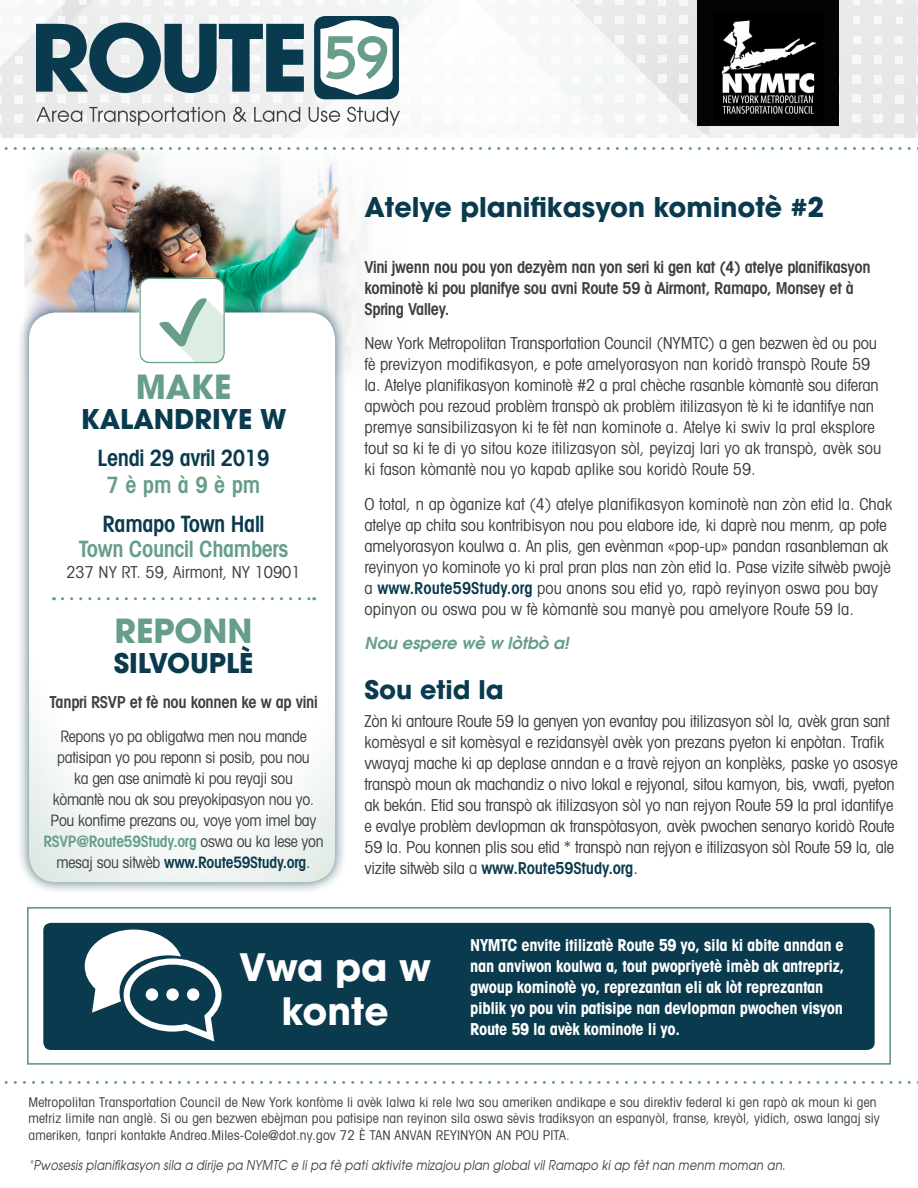
<style>
.page{position:relative;width:918px;height:1188px;background:#fff}
.page>*{position:absolute;margin:0;border:0;box-sizing:border-box;transform-origin:0 0}
.t1{font:700 37.5px/43.5px "Avant Garde";color:#fff;text-align:center}
.t2{font:700 33px "Avant Garde";color:#669e89}
.t3{font:700 27px "Avant Garde";color:#093a4d}
.t4{font:700 25.5px "Avant Garde";color:#093a4d}
.t5{font:600 condensed 22.5px/25.5px "Avant Garde";letter-spacing:-.02em;color:#669e89;text-align:center}
.t6{font:600 condensed 22.5px/27px "Avant Garde";letter-spacing:-.02em;color:#093a4d;text-align:center}
.t7{font:condensed 16.5px/21px "Avant Garde";letter-spacing:-.01em;color:#3e3e3f}
.t8{font:700 condensed 16.5px/21px "Avant Garde";letter-spacing:-.02em;color:#fff}
.t9{font:600 condensed 16.5px/21px "Avant Garde";letter-spacing:-.02em;color:#3e3e3f}
.t10{font:italic 600 16.5px "Avant Garde";color:#669e89}
.t11{font:condensed 15.75px/21px "Avant Garde";letter-spacing:-.02em;color:#3e3e3f;text-align:center}
.t12{font:condensed 13.5px/16.5px "Avant Garde";letter-spacing:.01em;color:#3e3e3f}
.t13{font:italic 13.5px "Avant Garde";letter-spacing:.02em;color:#3e3e3f;scale:.85 1}
.s1{color:#669e89}
.s2{color:#093a4d}
.s3{font-weight:600;color:#669e89}
.s4{font-weight:600;color:#093a4d}
.s5{color:#231f20}
.s6{color:#73a592}
</style>
<div class="page">
<img style="left:24px;top:150px;width:343px;height:214px">
<div style="left:27px;top:907px;width:864px;height:158px;border:2px solid #669e89"></div>
<div style="left:43px;top:923px;width:832px;height:127px;background:#093a4d;border-radius:8px"></div>
<svg style="left:0;top:32px;width:36px;height:106px"></svg>
<div style="left:856px;top:0;width:62px;height:138px;background:#e7e7e7"></div>
<svg style="left:710px;top:0;width:146px;height:138px"></svg>
<svg style="left:895px;top:134px;width:9px;height:4px"></svg>
<svg style="left:874px;top:134px;width:8px;height:4px"></svg>
<svg style="left:852px;top:134px;width:9px;height:4px"></svg>
<svg style="left:831px;top:134px;width:8px;height:4px"></svg>
<svg style="left:810px;top:134px;width:8px;height:4px"></svg>
<svg style="left:788px;top:134px;width:9px;height:4px"></svg>
<svg style="left:767px;top:134px;width:8px;height:4px"></svg>
<svg style="left:746px;top:134px;width:8px;height:4px"></svg>
<svg style="left:724px;top:134px;width:8px;height:4px"></svg>
<svg style="left:916px;top:115px;width:2px;height:8px"></svg>
<svg style="left:895px;top:115px;width:8px;height:8px"></svg>
<svg style="left:874px;top:115px;width:8px;height:8px"></svg>
<svg style="left:852px;top:114px;width:9px;height:9px"></svg>
<svg style="left:895px;top:95px;width:8px;height:8px"></svg>
<svg style="left:874px;top:95px;width:8px;height:8px"></svg>
<svg style="left:853px;top:95px;width:8px;height:8px"></svg>
<svg style="left:896px;top:76px;width:7px;height:7px"></svg>
<svg style="left:874px;top:75px;width:8px;height:8px"></svg>
<svg style="left:853px;top:75px;width:7px;height:8px"></svg>
<svg style="left:896px;top:56px;width:7px;height:7px"></svg>
<svg style="left:874px;top:56px;width:8px;height:7px"></svg>
<svg style="left:853px;top:56px;width:7px;height:7px"></svg>
<svg style="left:896px;top:37px;width:7px;height:6px"></svg>
<svg style="left:874px;top:36px;width:7px;height:7px"></svg>
<svg style="left:853px;top:36px;width:7px;height:7px"></svg>
<svg style="left:896px;top:17px;width:6px;height:6px"></svg>
<svg style="left:875px;top:17px;width:6px;height:6px"></svg>
<svg style="left:853px;top:17px;width:7px;height:6px"></svg>
<svg style="left:896px;top:0;width:6px;height:4px"></svg>
<svg style="left:875px;top:0;width:6px;height:4px"></svg>
<svg style="left:853px;top:0;width:7px;height:4px"></svg>
<svg style="left:14px;top:134px;width:9px;height:4px"></svg>
<svg style="left:0;top:115px;width:2px;height:8px"></svg>
<svg style="left:15px;top:115px;width:8px;height:8px"></svg>
<svg style="left:15px;top:95px;width:8px;height:8px"></svg>
<svg style="left:15px;top:76px;width:7px;height:7px"></svg>
<svg style="left:15px;top:56px;width:7px;height:7px"></svg>
<svg style="left:15px;top:37px;width:7px;height:6px"></svg>
<svg style="left:4px;top:147px;width:913px;height:3px"></svg>
<div style="left:698px;top:0;width:141px;height:125px;background:#040503"></div>
<img style="left:721px;top:20px;width:96px;height:94px">
<svg style="left:36px;top:0;width:674px;height:138px"></svg>
<div style="left:16px;top:299px;width:331px;height:595px;background:#093a4d;opacity:.75"></div>
<svg style="left:29px;top:313px;width:306px;height:569px"></svg>
<div style="left:139px;top:278px;width:86px;height:86px;background:#fff;border-radius:11px"></div>
<div style="left:139px;top:278px;width:86px;height:85px;border:1px solid #669e89;border-radius:9px"></div>
<svg style="left:158px;top:297px;width:66px;height:66px"></svg>
<svg style="left:62px;top:597px;width:253px;height:3px"></svg>
<svg style="left:85px;top:930px;width:137px;height:112px"></svg>
<div style="left:146px;top:988px;width:12px;height:13px;background:#fff;border-radius:50%"></div>
<div style="left:166px;top:988px;width:13px;height:13px;background:#fff;border-radius:50%"></div>
<div style="left:187px;top:988px;width:12px;height:13px;background:#fff;border-radius:50%"></div>
<svg style="left:4px;top:1081px;width:913px;height:3px"></svg>
<p class="t2" style="left:136px;top:365px;width:97px">MAKE</p>
<p class="t3" style="left:81px;top:402px;width:207px">KALANDRIYE W</p>
<p class="t6" style="left:98px;top:444px;width:173px">Lendi 29 avril 2019<br><span class="s1">7 è pm à 9 è pm</span></p>
<p class="t5" style="left:79px;top:511px;width:211px"><span class="s2">Ramapo Town Hall<br></span>Town Council Chambers</p>
<p class="t7" style="left:66px;top:562px;width:236px">237 NY RT. 59, Airmont, NY 10901</p>
<p class="t2" style="left:114px;top:609px;width:140px">REPONN</p>
<p class="t3" style="left:114px;top:646px;width:141px">SILVOUPLÈ</p>
<p class="t9" style="left:49px;top:691px;width:270px">Tanpri RSVP et fè nou konnen ke w ap vini</p>
<p class="t11" style="left:44px;top:726px;width:282px">Repons yo pa obligatwa men nou mande patisipan yo pou reponn si posib, pou nou<br>ka gen ase animatè ki pou reyaji sou<br>kòmantè nou ak sou preyokipasyon nou yo.<br>Pou konfime prezans ou, voye yom imel bay <span class="s3">RSVP@Route59Study.org</span> oswa ou ka lese yon mesaj sou sitwèb <span class="s4">www.Route59Study.org</span><span class="s5">.</span></p>
<p class="t3" style="left:364px;top:189px;width:461px">Atelye planifikasyon kominotè #2</p>
<p class="t9" style="left:364px;top:256px;width:508px">Vini jwenn nou pou yon dezyèm nan yon seri ki gen kat (4) atelye planifikasyon kominotè ki pou planifye sou avni Route 59 à Airmont, Ramapo, Monsey et à<br>Spring Valley.</p>
<p class="t7" style="left:364px;top:333px;width:518px">New York Metropolitan Transportation Council (NYMTC) a gen bezwen èd ou pou fè previzyon modifikasyon, e pote amelyorasyon nan koridò transpò Route 59 la. Atelye planifikasyon kominotè #2 a pral chèche rasanble kòmantè sou diferan apwòch pou rezoud problèm transpò ak problèm itilizasyon tè ki te idantifye nan premye sansibilizasyon ki te fèt nan kominote a. Atelye ki swiv la pral eksplore tout sa ki te di yo sitou koze itilizasyon sòl, peyizaj lari yo ak transpò, avèk sou ki fason kòmantè nou yo kapab aplike sou koridò Route 59.</p>
<p class="t7" style="left:364px;top:493px;width:529px">O total, n ap òganize kat (4) atelye planifikasyon kominotè nan zòn etid la. Chak atelye ap chita sou kontribisyon nou pou elabore ide, ki daprè nou menm, ap pote amelyorasyon koulwa a. An plis, gen evènman «pop-up» pandan rasanbleman ak reyinyon yo kominote yo ki pral pran plas nan zòn etid la. Pase vizite sitwèb pwojè a <span class="s4">www.Route59Study.org</span> pou anons sou etid yo, rapò reyinyon oswa pou bay opinyon ou oswa pou w fè kòmantè sou manyè pou amelyore Route 59 la.</p>
<p class="t10" style="left:364px;top:632px;width:206px">Nou espere wè w lòtbò a!</p>
<p class="t4" style="left:364px;top:673px;width:141px">Sou etid la</p>
<p class="t7" style="left:364px;top:710px;width:535px">Zòn ki antoure Route 59 la genyen yon evantay pou itilizasyon sòl la, avèk gran sant komèsyal e sit komèsyal e rezidansyèl avèk yon prezans pyeton ki enpòtan. Trafik vwayaj mache ki ap deplase anndan e a travè rejyon an konplèks, paske yo asosye transpò moun ak machandiz o nivo lokal e rejyonal, sitou kamyon, bis, vwati, pyeton ak bekán. Etid sou transpò ak itilizasyon sòl yo nan rejyon Route 59 la pral idantifye e evalye problèm devlopman ak transpòtasyon, avèk pwochen senaryo koridò Route 59 la. Pou konnen plis sou etid * transpò nan rejyon e itilizasyon sòl Route 59 la, ale vizite sitwèb sila a <span class="s4">www.Route59Study.org</span><span class="s5">.</span></p>
<p class="t1" style="left:239px;top:945px;width:193px">Vwa pa w konte</p>
<p class="t8" style="left:470px;top:934px;width:376px">NYMTC envite itilizatè Route 59 yo, sila ki abite anndan e nan anviwon koulwa a, tout pwopriyetè imèb ak antrepriz, gwoup kominotè yo, reprezantan eli ak lòt reprezantan piblik yo pou vin patisipe nan devlopman pwochen visyon Route 59 la avèk kominote li yo.</p>
<p class="t12" style="left:28px;top:1093px;width:853px">Metropolitan Transportation Council de New York konfòme li avèk lalwa ki rele lwa sou ameriken andikape e sou direktiv federal ki gen rapò ak moun ki gen metriz limite nan anglè. Si ou gen bezwen ebèjman pou patisipe nan reyinon sila oswa sèvis tradiksyon an espanyòl, franse, kreyòl, yidich, oswa langaj siy ameriken, tanpri kontakte Andrea.Miles-Cole@dot.ny.gov 72 È TAN ANVAN REYINYON AN POU PITA.</p>
<p class="t13" style="left:28px;top:1156px;width:892px"><span class="s6">*</span>Pwosesis planifikasyon sila a dirije pa NYMTC e li pa fè pati aktivite mizajou plan global vil Ramapo ki ap fèt nan menm moman an.</p>
</div>
